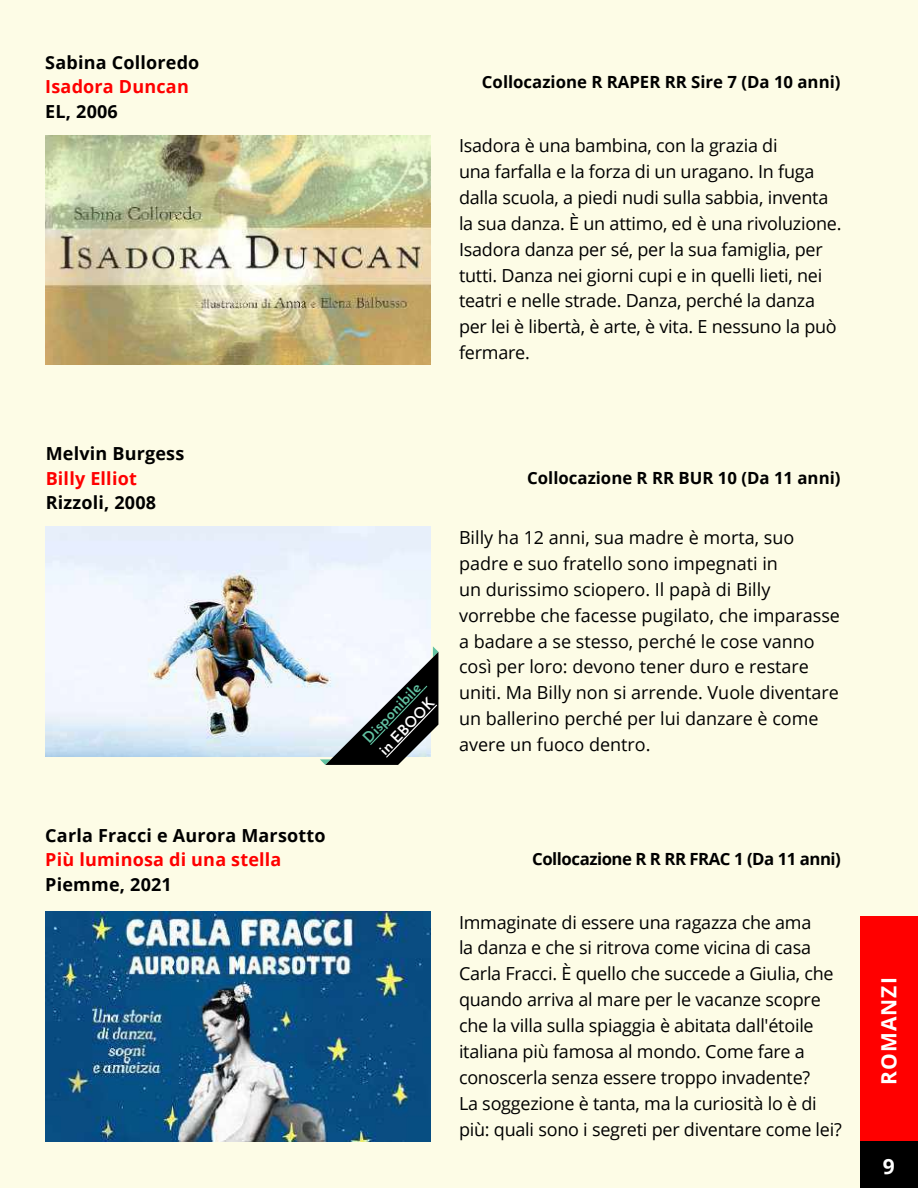
<style>
.page{position:relative;width:918px;height:1188px;background:#fdfce6}
.page>*{position:absolute;margin:0;border:0;box-sizing:border-box;transform-origin:0 0}
.t1{font:700 21px "Open Sans";letter-spacing:.05em;color:#fff}
.t2{font:18px/25.8px "Open Sans";letter-spacing:-.01em;color:#000}
.t3{font:700 18px "Open Sans";letter-spacing:.01em;color:#000}
.t4{font:700 18px "Open Sans";letter-spacing:.01em;color:#f00}
.t5{font:700 16.8px "Open Sans";color:#000}
.t6{font:700 16.8px "Open Sans";letter-spacing:-.03em;color:#000}
.t7{font:600 15px "Josefin Sans";color:#61c2a2}
.t8{font:600 15px "Josefin Sans";color:#fff}
</style>
<div class="page">
<div style="left:861px;top:917px;width:57px;height:224px;background:#f00"></div>
<div style="left:861px;top:1141px;width:57px;height:47px;background:#000"></div>
<img style="left:45px;top:135px;width:385px;height:230px">
<img style="left:45px;top:527px;width:385px;height:229px">
<img style="left:45px;top:912px;width:385px;height:229px">
<svg style="left:320px;top:646px;width:118px;height:118px;background:#94979a"></svg>
<p class="t3" style="left:45px;top:49px;width:156px">Sabina Colloredo</p>
<p class="t4" style="left:45px;top:74px;width:145px">Isadora Duncan</p>
<p class="t3" style="left:45px;top:99px;width:74px">EL, 2006</p>
<p class="t3" style="left:46px;top:441px;width:140px">Melvin Burgess</p>
<p class="t4" style="left:46px;top:465px;width:93px">Billy Elliot</p>
<p class="t3" style="left:46px;top:490px;width:112px">Rizzoli, 2008</p>
<p class="t3" style="left:45px;top:822px;width:282px">Carla Fracci e Aurora Marsotto</p>
<p class="t4" style="left:45px;top:847px;width:238px">Più luminosa di una stella</p>
<p class="t3" style="left:45px;top:872px;width:128px">Piemme, 2021</p>
<p class="t5" style="left:482px;top:70px;width:360px">Collocazione R RAPER RR Sire 7 (Da 10 anni)</p>
<p class="t2" style="left:459px;top:132px;width:384px">Isadora è una bambina, con la grazia di<br>una farfalla e la forza di un uragano. In fuga dalla scuola, a piedi nudi sulla sabbia, inventa la sua danza. È un attimo, ed è una rivoluzione.<br>Isadora danza per sé, per la sua famiglia, per tutti. Danza nei giorni cupi e in quelli lieti, nei teatri e nelle strade. Danza, perché la danza per lei è libertà, è arte, è vita. E nessuno la può fermare.</p>
<p class="t7" style="left:361px;top:736px;width:78px;rotate:-46deg">Disponibile</p>
<p class="t8" style="left:377px;top:748px;width:74px;rotate:-46deg">in EBOOK</p>
<p class="t5" style="left:527px;top:466px;width:315px">Collocazione R RR BUR 10 (Da 11 anni)</p>
<p class="t2" style="left:459px;top:524px;width:383px">Billy ha 12 anni, sua madre è morta, suo padre e suo fratello sono impegnati in<br>un durissimo sciopero. Il papà di Billy vorrebbe che facesse pugilato, che imparasse a badare a se stesso, perché le cose vanno così per loro: devono tener duro e restare uniti. Ma Billy non si arrende. Vuole diventare un ballerino perché per lui danzare è come avere un fuoco dentro.</p>
<p class="t6" style="left:532px;top:847px;width:310px">Collocazione R R RR FRAC 1 (Da 11 anni)</p>
<p class="t2" style="left:459px;top:909px;width:384px">Immaginate di essere una ragazza che ama<br>la danza e che si ritrova come vicina di casa Carla Fracci. È quello che succede a Giulia, che quando arriva al mare per le vacanze scopre che la villa sulla spiaggia è abitata dall'étoile italiana più famosa al mondo. Come fare a conoscerla senza essere troppo invadente?<br>La soggezione è tanta, ma la curiosità lo è di più: quali sono i segreti per diventare come lei?</p>
<p class="t1" style="left:874px;top:1085px;width:109px;rotate:-90deg">ROMANZI</p>
<p class="t1" style="left:883px;top:1152px;width:13px">9</p>
</div>
